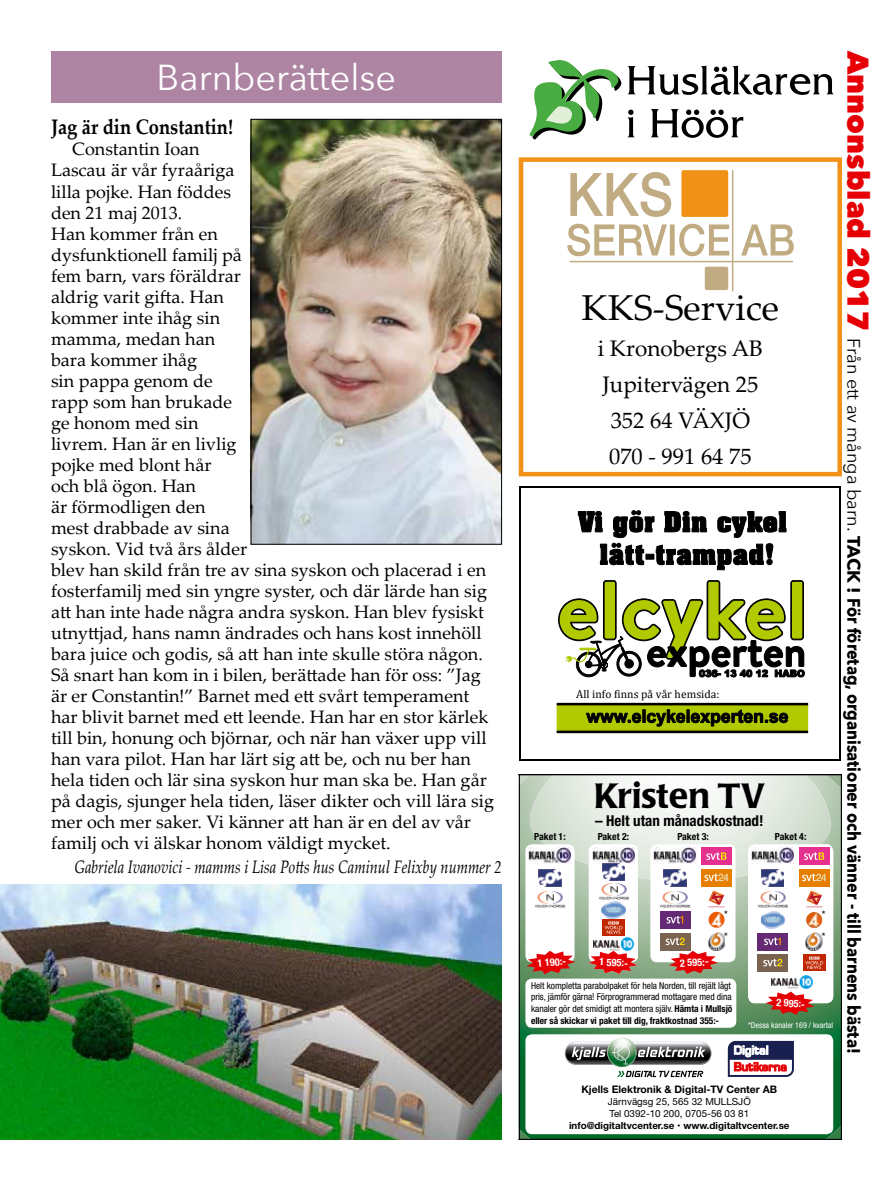
<style>
.page{position:relative;width:893px;height:1191px;background:#fff}
.page>*{position:absolute;margin:0;border:0;box-sizing:border-box;transform-origin:0 0}
.t1{font:36px "Avenir Next";color:#fff}
.t2{font:36px "Palatino Linotype";color:#000}
.t3{font:500 34.65px "Poppl Laudatio";color:#000}
.t4{font:22.5px/36px "Palatino Linotype";color:#000;text-align:center}
.t5{font:700 21px "Palatino Linotype";color:#000;scale:.87 1}
.t6{font:18px/21px "Palatino Linotype";color:#000}
.t7{font:700 18px "Avenir Next";color:#000}
.t8{font:italic 18px "Palatino Linotype";color:#000;scale:.81 1}
.t9{font:700 condensed 15px "Helvetica Neue LT Pro";color:#000}
.t10{font:11.55px "Cambria";letter-spacing:.005em;color:#000}
.t11{font:700 10.35px "Helvetica Neue";color:#000}
.t12{font:700 condensed 10.35px "Helvetica Neue LT Pro";color:#fff}
.t13{font:condensed 10.35px/21.5px "Helvetica Neue LT Pro";color:#000}
.t14{font:9.75px/12.1px "Helvetica Neue";color:#000}
.t15{font:700 9.75px "Helvetica Neue";color:#000}
.t16{font:700 condensed 9.75px "Helvetica Neue LT Pro";color:#000}
.t17{font:condensed 9.45px/11.6px "Helvetica Neue LT Pro";letter-spacing:-.005em;color:#000}
.t18{font:condensed 8.1px "Helvetica Neue LT Pro";color:#fff}
.s1{font-weight:700}
.s2{font-weight:800;font-size:30px;color:#e60005}
.s3{font-weight:400}
</style>
<div class="page">
<img style="left:0;top:884px;width:502px;height:256px">
<div style="left:51px;top:51px;width:451px;height:51px;background:#ad85a3"></div>
<svg style="left:521px;top:776px;width:319px;height:362px;background:#689b71"></svg>
<div style="left:525px;top:1034px;width:308px;height:100px;background:#fff;border-radius:7px"></div>
<svg style="left:565px;top:1038px;width:147px;height:39px"></svg>
<svg style="left:728px;top:1041px;width:66px;height:36px"></svg>
<div style="left:525px;top:844px;width:50px;height:118px;background:#fff;border-radius:7px"></div>
<img style="left:539px;top:882px;width:22px;height:4px">
<svg style="left:534px;top:905px;width:32px;height:3px"></svg>
<img style="left:535px;top:891px;width:30px;height:16px">
<svg style="left:526px;top:950px;width:49px;height:24px"></svg>
<div style="left:589px;top:844px;width:49px;height:118px;background:#fff;border-radius:7px"></div>
<svg style="left:599px;top:899px;width:30px;height:1px"></svg>
<img style="left:598px;top:883px;width:31px;height:16px">
<svg style="left:601px;top:907px;width:25px;height:7px"></svg>
<img style="left:602px;top:901px;width:23px;height:17px">
<div style="left:602px;top:919px;width:23px;height:17px;background:#c12701"></div>
<div style="left:650px;top:844px;width:85px;height:118px;background:#fff;border-radius:7px"></div>
<img style="left:664px;top:882px;width:22px;height:4px">
<svg style="left:659px;top:905px;width:32px;height:3px"></svg>
<img style="left:660px;top:891px;width:30px;height:16px">
<svg style="left:708px;top:895px;width:17px;height:13px"></svg>
<svg style="left:709px;top:890px;width:15px;height:17px"></svg>
<div style="left:701px;top:869px;width:31px;height:17px;background:#e67e00"></div>
<svg style="left:690px;top:911px;width:1px;height:17px"></svg>
<div style="left:660px;top:911px;width:30px;height:17px;background:#642a73"></div>
<svg style="left:667px;top:916px;width:16px;height:7px"></svg>
<div style="left:660px;top:933px;width:30px;height:17px;background:#7a6451"></div>
<img style="left:708px;top:911px;width:17px;height:17px">
<img style="left:710px;top:933px;width:15px;height:17px">
<svg style="left:666px;top:937px;width:52px;height:37px"></svg>
<div style="left:748px;top:844px;width:85px;height:159px;background:#fff;border-radius:7px"></div>
<img style="left:762px;top:882px;width:22px;height:4px">
<svg style="left:758px;top:907px;width:30px;height:1px"></svg>
<img style="left:757px;top:891px;width:31px;height:16px">
<svg style="left:767px;top:911px;width:18px;height:18px"></svg>
<img style="left:761px;top:912px;width:23px;height:16px">
<svg style="left:825px;top:954px;width:1px;height:17px"></svg>
<div style="left:803px;top:954px;width:22px;height:17px;background:#c12701"></div>
<svg style="left:805px;top:956px;width:18px;height:13px"></svg>
<svg style="left:806px;top:907px;width:16px;height:1px"></svg>
<svg style="left:806px;top:890px;width:16px;height:17px"></svg>
<div style="left:799px;top:869px;width:30px;height:17px;background:#e67e00"></div>
<svg style="left:530px;top:776px;width:300px;height:106px"></svg>
<div style="left:757px;top:933px;width:31px;height:17px;background:#642a73"></div>
<svg style="left:764px;top:937px;width:17px;height:8px"></svg>
<div style="left:757px;top:954px;width:31px;height:17px;background:#7a6451"></div>
<svg style="left:763px;top:958px;width:19px;height:8px"></svg>
<img style="left:806px;top:912px;width:17px;height:16px">
<svg style="left:813px;top:932px;width:10px;height:13px"></svg>
<img style="left:806px;top:933px;width:16px;height:17px">
<svg style="left:765px;top:991px;width:49px;height:23px"></svg>
<div style="left:525px;top:978px;width:211px;height:49px;background:#fff;border-radius:7px"></div>
<img style="left:771px;top:975px;width:42px;height:14px">
<img style="left:593px;top:937px;width:41px;height:13px">
<svg style="left:604px;top:921px;width:19px;height:13px"></svg>
<svg style="left:588px;top:950px;width:49px;height:24px"></svg>
<div style="left:519px;top:774px;width:323px;height:366px;border:1px solid #000"></div>
<svg style="left:627px;top:65px;width:207px;height:30px"></svg>
<svg style="left:627px;top:110px;width:8px;height:27px"></svg>
<svg style="left:651px;top:109px;width:92px;height:29px"></svg>
<svg style="left:529px;top:60px;width:92px;height:79px"></svg>
<div style="left:519px;top:157px;width:323px;height:319px;border:4px solid #f29117"></div>
<svg style="left:570px;top:172px;width:101px;height:45px"></svg>
<svg style="left:567px;top:224px;width:227px;height:32px"></svg>
<div style="left:681px;top:170px;width:47px;height:47px;background:#f29117;border-radius:2px"></div>
<div style="left:705px;top:267px;width:23px;height:23px;background:#c0ab82;border-radius:2px"></div>
<hr style="left:732px;top:170px;width:1px;height:121px;background:#c0ab82">
<hr style="left:570px;top:261px;width:223px;height:1px;background:#c0ab82">
<hr style="left:521px;top:486px;width:318px;height:1px;background:#000">
<hr style="left:521px;top:759px;width:318px;height:2px;background:#000">
<hr style="left:520px;top:487px;width:1px;height:272px;background:#000">
<hr style="left:839px;top:487px;width:2px;height:272px;background:#000">
<svg style="left:578px;top:510px;width:209px;height:60px"></svg>
<svg style="left:558px;top:580px;width:247px;height:97px"></svg>
<div style="left:557px;top:705px;width:251px;height:26px;background:#b1ca00"></div>
<div style="left:557px;top:705px;width:251px;height:26px;border:1px solid #b1ca00"></div>
<div style="left:557px;top:703px;width:251px;height:2px;border:1px solid #000"></div>
<div style="left:557px;top:731px;width:251px;height:1px;border:1px solid #000"></div>
<svg style="left:586px;top:709px;width:203px;height:18px"></svg>
<img style="left:253px;top:121px;width:247px;height:421px">
<div style="left:251px;top:119px;width:251px;height:425px;border:1px solid #000"></div>
<h1 class="t1" style="left:157px;top:47px;width:241px">Barnberättelse</h1>
<p class="t5" style="left:51px;top:112px;width:211px">Jag är din Constantin!</p>
<p class="t6" style="left:51px;top:138px;width:444px;text-indent:21px">Constantin Ioan<br>Lascau är vår fyraåriga<br>lilla pojke. Han föddes<br>den 21 maj 2013.<br>Han kommer från en<br>dysfunktionell familj på<br>fem barn, vars föräldrar<br>aldrig varit gifta. Han<br>kommer inte ihåg sin<br>mamma, medan han<br>bara kommer ihåg<br>sin pappa genom de<br>rapp som han brukade<br>ge honom med sin<br>livrem. Han är en livlig<br>pojke med blont hår<br>och blå ögon. Han<br>är förmodligen den<br>mest drabbade av sina<br>syskon. Vid två års ålder<br>blev han skild från tre av sina syskon och placerad i en fosterfamilj med sin yngre syster, och där lärde han sig att han inte hade några andra syskon. Han blev fysiskt utnyttjad, hans namn ändrades och hans kost innehöll bara juice och godis, så att han inte skulle störa någon.<br>Så snart han kom in i bilen, berättade han för oss: ”Jag är er Constantin!” Barnet med ett svårt temperament har blivit barnet med ett leende. Han har en stor kärlek till bin, honung och björnar, och när han växer upp vill han vara pilot. Han har lärt sig att be, och nu ber han hela tiden och lär sina syskon hur man ska be. Han går på dagis, sjunger hela tiden, läser dikter och vill lära sig mer och mer saker. Vi känner att han är en del av vår familj och vi älskar honom väldigt mycket.</p>
<p class="t8" style="left:75px;top:853px;width:529px">Gabriela Ivanovici - mamms i Lisa Potts hus Caminul Felixby nummer 2</p>
<h1 class="t2" style="left:582px;top:282px;width:199px">KKS-Service</h1>
<p class="t4" style="left:598px;top:329px;width:167px">i Kronobergs AB<br>Jupitervägen 25<br>352 64 VÄXJÖ<br>070 - 991 64 75</p>
<p class="t10" style="left:576px;top:687px;width:145px">All info finns på vår hemsida:</p>
<p class="t16" style="left:534px;top:831px;width:33px">Paket 1:</p>
<p class="t12" style="left:537px;top:957px;width:30px;rotate:-5deg">1 190:-</p>
<h2 class="t3" style="left:594px;top:776px;width:173px">Kristen TV</h2>
<p class="t9" style="left:595px;top:812px;width:170px">– Helt utan månadskostnad!</p>
<p class="t16" style="left:598px;top:831px;width:33px">Paket 2:</p>
<p class="t16" style="left:677px;top:831px;width:33px">Paket 3:</p>
<p class="t16" style="left:775px;top:831px;width:33px">Paket 4:</p>
<p class="t12" style="left:600px;top:955px;width:30px;rotate:3deg">1 595:-</p>
<p class="t12" style="left:680px;top:957px;width:30px;rotate:-3deg">2 595:-</p>
<p class="t13" style="left:724px;top:903px;width:5px">* *</p>
<p class="t13" style="left:822px;top:903px;width:5px">* *</p>
<p class="t17" style="left:531px;top:979px;width:203px">Helt kompletta parabolpaket för hela Norden, till rejält lågt pris, jämför gärna! Förprogrammerad mottagare med dina kanaler gör det smidigt att montera själv. <span class="s1">Hämta i Mullsjö eller så skickar vi paket till dig, fraktkostnad 355:-</span></p>
<p class="t12" style="left:777px;top:996px;width:30px;rotate:4deg">2 995:-</p>
<p class="t18" style="left:748px;top:1020px;width:87px">*Dessa kanaler 169 / kvartal</p>
<p class="t7" style="left:869px;top:51px;width:1004px;rotate:90deg"><span class="s2">Annonsblad 2017</span> <span class="s3">Från ett av många barn.</span> TACK ! För företag, organisationer och vänner - till barnens bästa!</p>
<p class="t11" style="left:581px;top:1081px;width:197px">Kjells Elektronik &amp; Digital-TV Center AB</p>
<p class="t14" style="left:608px;top:1096px;width:144px">Järnvägsg 25, 565 32 MULLSJÖ<br>Tel 0392-10 200, 0705-56 03 81</p>
<p class="t15" style="left:569px;top:1118px;width:222px">info@digitaltvcenter.se • www.digitaltvcenter.se</p>
</div>
